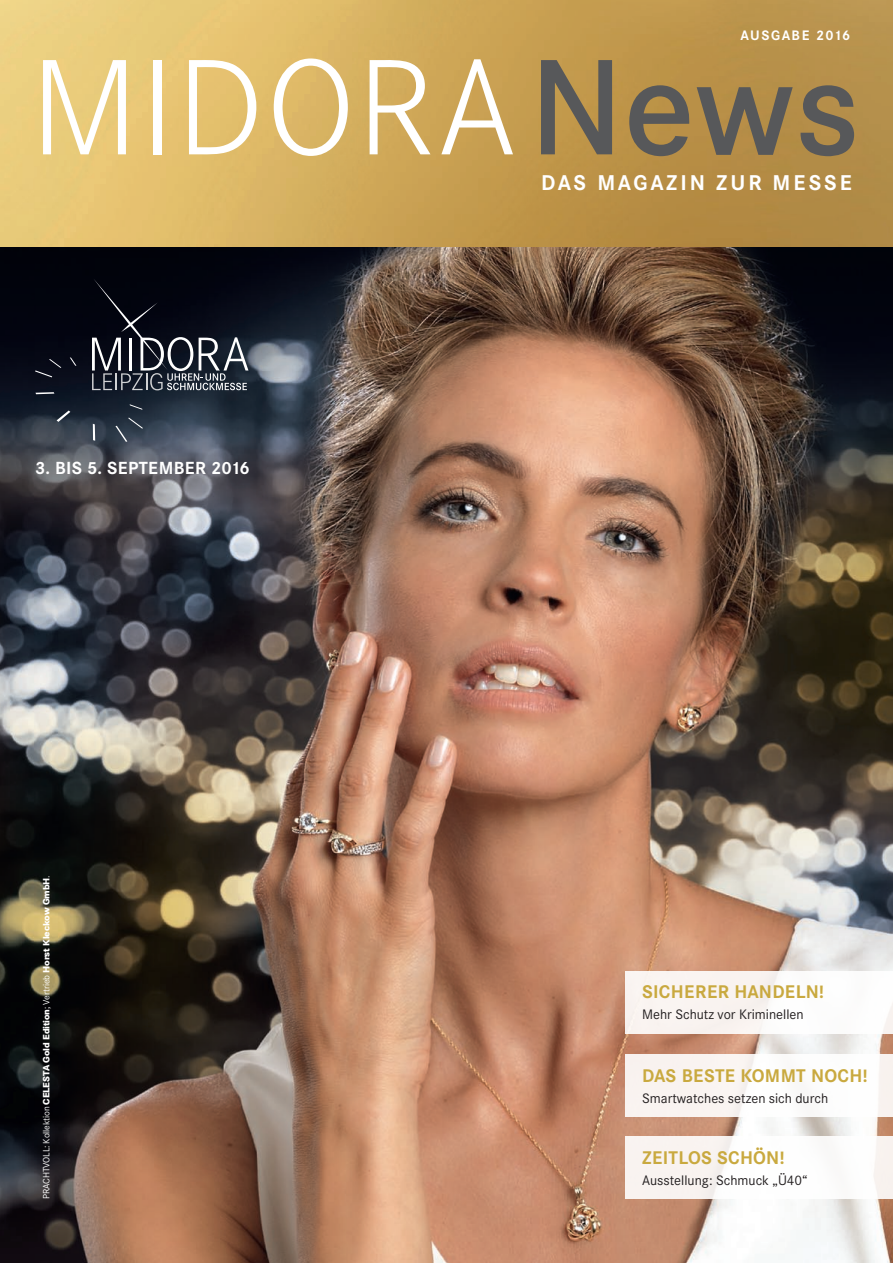
<style>
.page{position:relative;width:893px;height:1263px;background:#fff}
.page>*{position:absolute;margin:0;border:0;box-sizing:border-box;transform-origin:0 0}
.t1{font:300 133.5px "Corporate SBQ";letter-spacing:.02em;color:#fff}
.t2{font:700 21px "Corporate SBQ";letter-spacing:.14em;color:#fff}
.t3{font:700 18px "Corporate SBQ";letter-spacing:.01em;color:#c9a93f}
.t4{font:700 17.25px "Corporate SBQ";color:#fff}
.t5{font:13.5px "Corporate SBQ";color:#231f20}
.t6{font:700 13.5px "Corporate SBQ";letter-spacing:.1em;color:#fff}
.t7{font:800 9px "Corporate SBQ";letter-spacing:-.015em;color:#fff}
.s1{font-weight:500;color:#57585a}
.s2{font-weight:400}
</style>
<div class="page">
<img style="left:0;top:247px;width:893px;height:1016px">
<div style="left:625px;top:971px;width:268px;height:62px;background:#faf5f2"></div>
<div style="left:625px;top:1054px;width:268px;height:63px;background:#faf6f3"></div>
<div style="left:625px;top:1136px;width:268px;height:63px;background:#fff"></div>
<svg style="left:0;top:0;width:893px;height:247px;background:#cda75a"></svg>
<svg style="left:130px;top:404px;width:12px;height:6px"></svg>
<svg style="left:70px;top:357px;width:6px;height:9px"></svg>
<svg style="left:35px;top:359px;width:26px;height:18px"></svg>
<svg style="left:35px;top:392px;width:19px;height:2px"></svg>
<svg style="left:57px;top:410px;width:13px;height:12px"></svg>
<svg style="left:93px;top:424px;width:2px;height:17px"></svg>
<svg style="left:115px;top:417px;width:28px;height:25px"></svg>
<svg style="left:92px;top:279px;width:156px;height:111px;background:#282c36"></svg>
<p class="t6" style="left:740px;top:27px;width:111px">AUSGABE 2016</p>
<h1 class="t1" style="left:31px;top:30px;width:831px">MIDORA<span class="s1">News</span></h1>
<p class="t4" style="left:35px;top:458px;width:30px">3. BIS</p>
<p class="t4" style="left:87px;top:458px;width:64px">5. SEPTEMBER</p>
<p class="t4" style="left:211px;top:458px;width:40px">2016</p>
<p class="t7" style="left:41px;top:1199px;width:325px;rotate:-90deg"><span class="s2">Prachtvoll: Kollektion</span> CELESTA Gold Edition<span class="s2">; Vertrieb</span> Horst Kleckow GmbH<span class="s2">.</span></p>
<h2 class="t2" style="left:541px;top:170px;width:312px">DAS MAGAZIN ZUR MESSE</h2>
<h3 class="t3" style="left:642px;top:981px;width:183px">SICHERER HANDELN!</h3>
<p class="t5" style="left:642px;top:1007px;width:163px">Mehr Schutz vor Kriminellen</p>
<h3 class="t3" style="left:642px;top:1065px;width:227px">DAS BESTE KOMMT NOCH!</h3>
<p class="t5" style="left:642px;top:1090px;width:188px">Smartwatches setzen sich durch</p>
<h3 class="t3" style="left:642px;top:1147px;width:144px">ZEITLOS SCHÖN!</h3>
<p class="t5" style="left:642px;top:1172px;width:167px">Ausstellung: Schmuck „Ü40“</p>
</div>
